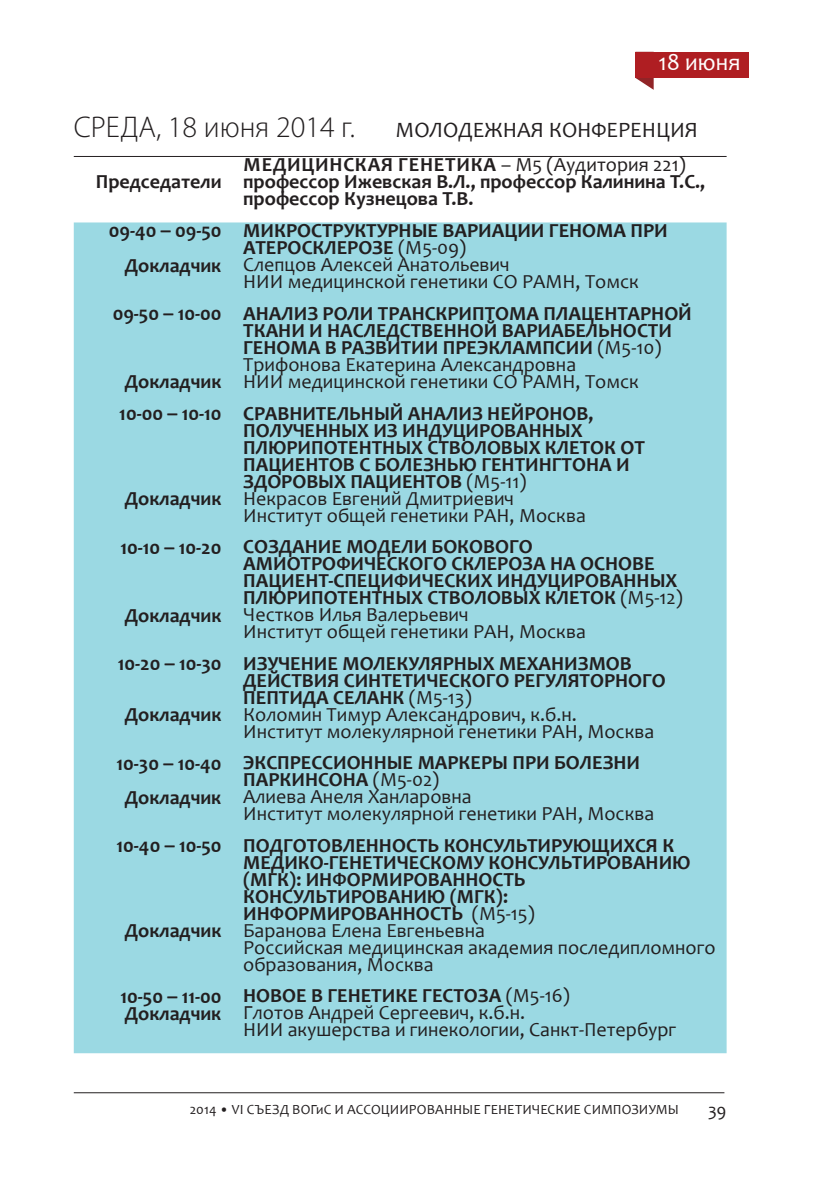
<style>
.page{position:relative;width:840px;height:1191px;background:#fff}
.page>*{position:absolute;margin:0;border:0;box-sizing:border-box;transform-origin:0 0}
.t1{font:300 30px "Myriad Pro";color:#231f20}
.t2{font:24px "Candara";color:#fff}
.t3{font:22px "Candara";color:#231f20}
.t4{font:700 20px/17px "Candara";color:#231f20}
.t5{font:20px/17px "Candara";color:#231f20}
.t6{font:18px "Candara";color:#231f20}
.t7{font:14px "Candara";letter-spacing:.005em;color:#231f20}
.s1{font-weight:400}
.s2{font-family:"Calibri"}
.s3{font-weight:700}
</style>
<div class="page">
<svg style="left:635px;top:78px;width:18px;height:12px"></svg>
<div style="left:635px;top:52px;width:113px;height:26px;background:#af1e22"></div>
<hr style="left:74px;top:1092px;width:650px;height:1px;background:#231f20">
<div style="left:74px;top:222px;width:652px;height:831px;background:#9bd9e3"></div>
<hr style="left:74px;top:156px;width:158px;height:1px;background:#231f20">
<hr style="left:232px;top:156px;width:494px;height:1px;background:#231f20">
<p class="t2" style="left:658px;top:52px;width:83px">18 июня</p>
<h1 class="t1" style="left:74px;top:115px;width:283px">СРЕДА, 18 июня 2014 г.</h1>
<p class="t3" style="left:395px;top:121px;width:304px">МОЛОДЕЖНАЯ КОНФЕРЕНЦИЯ</p>
<p class="t4" style="left:96px;top:175px;width:127px">Председатели</p>
<p class="t4" style="left:243px;top:158px;width:463px">МЕДИЦИНСКАЯ ГЕНЕТИКА <span class="s1">– М5 (Аудитория 221) </span>профессор Ижевская В.Л., профессор Калинина Т.С., профессор Кузнецова Т.В.</p>
<p class="t4" style="left:109px;top:216px;width:114px;line-height:34px;text-align:right">09-40 <span class="s2">–</span> 09-50<br>Докладчик</p>
<p class="t5" style="left:243px;top:224px;width:426px"><span class="s3">МИКРОСТРУКТУРНЫЕ ВАРИАЦИИ ГЕНОМА ПРИ АТЕРОСКЛЕРОЗЕ</span> (М5-09)<br>Слепцов Алексей Анатольевич<br>НИИ медицинской генетики СО РАМН, Томск</p>
<p class="t4" style="left:113px;top:307px;width:110px">09-50 <span class="s2">–</span> 10-00</p>
<p class="t4" style="left:243px;top:306px;width:450px">АНАЛИЗ РОЛИ ТРАНСКРИПТОМА ПЛАЦЕНТАРНОЙ ТКАНИ И НАСЛЕДСТВЕННОЙ ВАРИАБЕЛЬНОСТИ ГЕНОМА В РАЗВИТИИ ПРЕЭКЛАМПСИИ <span class="s1">(М5-10)<br>Трифонова Екатерина Александровна<br>НИИ медицинской генетики СО РАМН, Томск</span></p>
<p class="t4" style="left:125px;top:375px;width:98px">Докладчик</p>
<p class="t4" style="left:119px;top:407px;width:104px">10-00 <span class="s2">–</span> 10-10</p>
<p class="t4" style="left:125px;top:492px;width:98px">Докладчик</p>
<p class="t4" style="left:120px;top:540px;width:103px">10-10 <span class="s2">–</span> 10-20</p>
<p class="t4" style="left:125px;top:608px;width:98px">Докладчик</p>
<p class="t4" style="left:118px;top:657px;width:105px">10-20 <span class="s2">–</span> 10-30</p>
<p class="t4" style="left:125px;top:708px;width:98px">Докладчик</p>
<p class="t4" style="left:243px;top:406px;width:403px">СРАВНИТЕЛЬНЫЙ АНАЛИЗ НЕЙРОНОВ,<br>ПОЛУЧЕННЫХ ИЗ ИНДУЦИРОВАННЫХ<br>ПЛЮРИПОТЕНТНЫХ СТВОЛОВЫХ КЛЕТОК ОТ<br>ПАЦИЕНТОВ С БОЛЕЗНЬЮ ГЕНТИНГТОНА И<br>ЗДОРОВЫХ ПАЦИЕНТОВ <span class="s1">(М5-11)<br>Некрасов Евгений Дмитриевич<br>Институт общей генетики РАН, Москва</span></p>
<p class="t4" style="left:243px;top:540px;width:441px">СОЗДАНИЕ МОДЕЛИ БОКОВОГО АМИОТРОФИЧЕСКОГО СКЛЕРОЗА НА ОСНОВЕ ПАЦИЕНТ-СПЕЦИФИЧЕСКИХ ИНДУЦИРОВАННЫХ ПЛЮРИПОТЕНТНЫХ СТВОЛОВЫХ КЛЕТОК <span class="s1">(М5-12)<br>Честков Илья Валерьевич<br>Институт общей генетики РАН, Москва</span></p>
<p class="t4" style="left:243px;top:656px;width:424px">ИЗУЧЕНИЕ МОЛЕКУЛЯРНЫХ МЕХАНИЗМОВ ДЕЙСТВИЯ СИНТЕТИЧЕСКОГО РЕГУЛЯТОРНОГО ПЕПТИДА СЕЛАНК <span class="s1">(М5-13)<br>Коломин Тимур Александрович, к.б.н.<br>Институт молекулярной генетики РАН, Москва</span></p>
<p class="t4" style="left:116px;top:748px;width:106px;line-height:34px;text-align:center">10-30 <span class="s2">–</span> 10-40<br>Докладчик</p>
<p class="t5" style="left:243px;top:756px;width:412px"><span class="s3">ЭКСПРЕССИОННЫЕ МАРКЕРЫ ПРИ БОЛЕЗНИ<br>ПАРКИНСОНА</span> (М5-02)<br>Алиева Анеля Ханларовна<br>Институт молекулярной генетики РАН, Москва</p>
<p class="t4" style="left:116px;top:839px;width:107px">10-40 <span class="s2">–</span> 10-50</p>
<p class="t4" style="left:243px;top:838px;width:473px">ПОДГОТОВЛЕННОСТЬ КОНСУЛЬТИРУЮЩИХСЯ К МЕДИКО-ГЕНЕТИЧЕСКОМУ КОНСУЛЬТИРОВАНИЮ (МГК): ИНФОРМИРОВАННОСТЬ КОНСУЛЬТИРОВАНИЮ (МГК):<br>ИНФОРМИРОВАННОСТЬ <span class="s1">(М5-15)<br>Баранова Елена Евгеньевна<br>Российская медицинская академия последипломного образования, Москва</span></p>
<p class="t4" style="left:125px;top:924px;width:98px">Докладчик</p>
<p class="t4" style="left:120px;top:989px;width:102px">10-50 <span class="s2">–</span> 11-00<br>Докладчик</p>
<p class="t5" style="left:243px;top:989px;width:434px"><span class="s3">НОВОЕ В ГЕНЕТИКЕ ГЕСТОЗА</span> (М5-16)<br>Глотов Андрей Сергеевич, к.б.н.<br>НИИ акушерства и гинекологии, Санкт-Петербург</p>
<p class="t7" style="left:189px;top:1104px;width:490px">2014 • VI СЪЕЗД ВОГиС И АССОЦИИРОВАННЫЕ ГЕНЕТИЧЕСКИЕ СИМПОЗИУМЫ</p>
<p class="t6" style="left:707px;top:1102px;width:20px">39</p>
</div>
